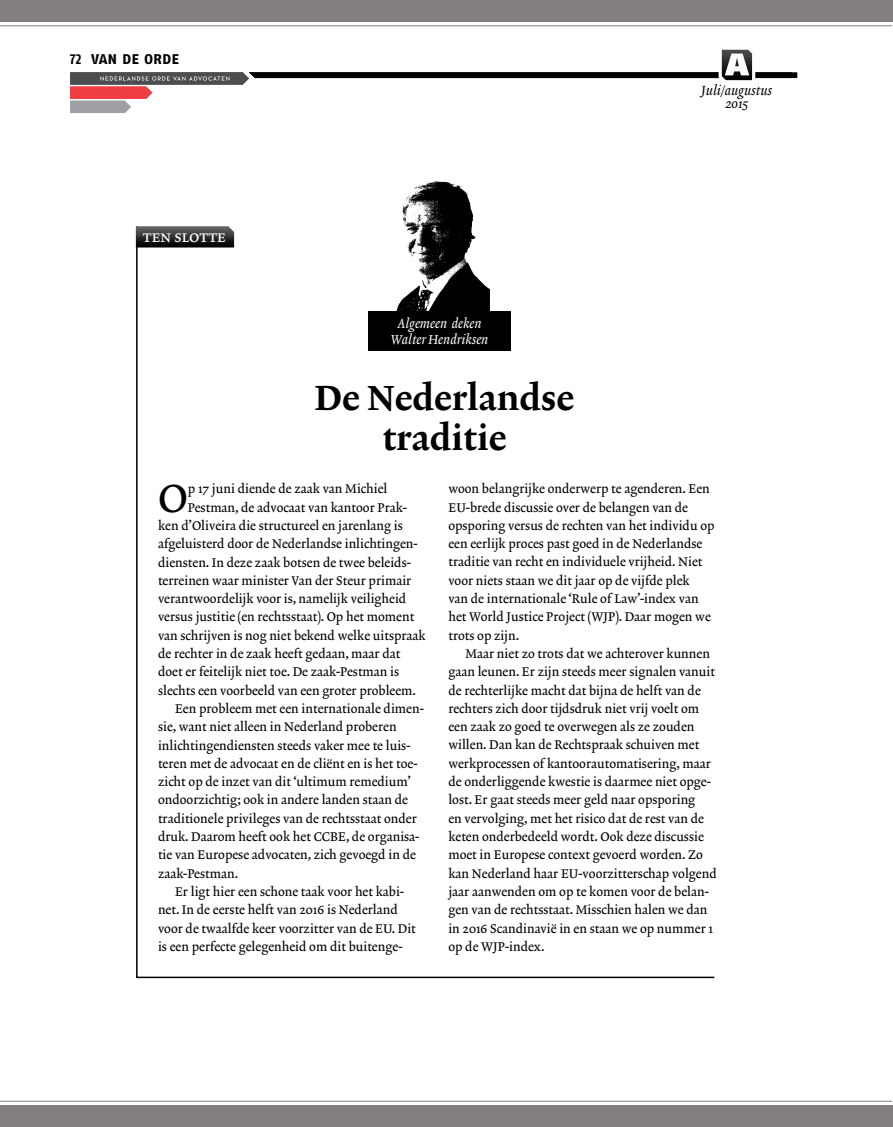
<style>
.page{position:relative;width:893px;height:1127px;background:#fff}
.page>*{position:absolute;margin:0;border:0;box-sizing:border-box;transform-origin:0 0}
.t1{font:39.75px "Lexicon No 2 Roman A Txt";color:#000}
.t2{font:35.4px/40.2px "Lexicon No 2 Roman D Txt";color:#000;text-align:center;scale:.96 1}
.t3{font:17.55px "Fago Co Bold Lf Caps";letter-spacing:-.005em;color:#000}
.t4{font:16.35px "Lexicon No 2 Roman A Exp";color:#fff}
.t5{font:13.5px/12.5px "Lexicon No 2 Italic A Txt";color:#000;text-align:center}
.t6{font:13.2px/16.4px "Lexicon No 2 Italic A Txt";color:#fff;text-align:center}
.t7{font:12.75px/18.3px "Lexicon No 2 Roman A Txt";color:#000}
.s1{font-size:14.55px}
</style>
<div class="page">
<div style="left:0;top:0;width:892px;height:21px;background:#827e7e"></div>
<div style="left:0;top:1106px;width:892px;height:21px;background:#827e7e"></div>
<hr style="left:0;top:25px;width:892px;height:1px;background:#808285">
<hr style="left:0;top:1101px;width:892px;height:1px;background:#808285">
<svg style="left:135px;top:226px;width:580px;height:753px"></svg>
<svg style="left:136px;top:226px;width:98px;height:21px"></svg>
<img style="left:392px;top:181px;width:98px;height:130px">
<div style="left:369px;top:311px;width:142px;height:40px;background:#000"></div>
<svg style="left:70px;top:49px;width:727px;height:64px"></svg>
<h3 class="t3" style="left:70px;top:47px;width:110px"><span class="s1">72</span> van de orde</h3>
<p class="t4" style="left:143px;top:226px;width:85px">ten slotte</p>
<p class="t6" style="left:391px;top:316px;width:99px">Algemeen deken<br>Walter Hendriksen</p>
<h2 class="t2" style="left:315px;top:379px;width:272px">De Nederlandse traditie</h2>
<p class="t5" style="left:702px;top:85px;width:72px">Juli/augustus<br>2015</p>
<h1 class="t1" style="left:158px;top:475px;width:31px">O</h1>
<p class="t7" style="left:188px;top:480px;width:201px">p 17 juni diende de zaak van Michiel</p>
<p class="t7" style="left:188px;top:499px;width:220px">Pestman, de advocaat van kantoor Prak-</p>
<p class="t7" style="left:158px;top:517px;width:246px">ken d’Oliveira die structureel en jarenlang is</p>
<p class="t7" style="left:158px;top:535px;width:261px">afgeluisterd door de Nederlandse inlichtingen-</p>
<p class="t7" style="left:158px;top:553px;width:254px">diensten. In deze zaak botsen de twee beleids-</p>
<p class="t7" style="left:158px;top:572px;width:255px">terreinen waar minister Van der Steur primair</p>
<p class="t7" style="left:158px;top:590px;width:250px">verantwoordelijk voor is, namelijk veiligheid</p>
<p class="t7" style="left:158px;top:608px;width:258px">versus justitie (en rechtsstaat). Op het moment</p>
<p class="t7" style="left:158px;top:627px;width:269px">van schrijven is nog niet bekend welke uitspraak</p>
<p class="t7" style="left:158px;top:645px;width:244px">de rechter in de zaak heeft gedaan, maar dat</p>
<p class="t7" style="left:158px;top:663px;width:243px">doet er feitelijk niet toe. De zaak-Pestman is</p>
<p class="t7" style="left:158px;top:682px;width:260px">slechts een voorbeeld van een groter probleem.</p>
<p class="t7" style="left:175px;top:700px;width:250px">Een probleem met een internationale dimen-</p>
<p class="t7" style="left:158px;top:718px;width:240px">sie, want niet alleen in Nederland proberen</p>
<p class="t7" style="left:158px;top:736px;width:254px">inlichtingendiensten steeds vaker mee te luis-</p>
<p class="t7" style="left:158px;top:755px;width:261px">teren met de advocaat en de cliënt en is het toe-</p>
<p class="t7" style="left:158px;top:773px;width:254px">zicht op de inzet van dit ‘ultimum remedium’</p>
<p class="t7" style="left:158px;top:791px;width:251px">ondoorzichtig; ook in andere landen staan de</p>
<p class="t7" style="left:158px;top:810px;width:260px">traditionele privileges van de rechtsstaat onder</p>
<p class="t7" style="left:158px;top:828px;width:263px">druk. Daarom heeft ook het CCBE, de organisa-</p>
<p class="t7" style="left:158px;top:846px;width:259px">tie van Europese advocaten, zich gevoegd in de</p>
<p class="t7" style="left:158px;top:865px;width:82px">zaak-Pestman.</p>
<p class="t7" style="left:175px;top:883px;width:231px">Er ligt hier een schone taak voor het kabi-</p>
<p class="t7" style="left:158px;top:901px;width:241px">net. In de eerste helft van 2016 is Nederland</p>
<p class="t7" style="left:158px;top:919px;width:259px">voor de twaalfde keer voorzitter van de EU. Dit</p>
<p class="t7" style="left:158px;top:938px;width:246px">is een perfecte gelegenheid om dit buitenge-</p>
<p class="t7" style="left:448px;top:480px;width:268px">woon belangrijke onderwerp te agenderen. Een EU-brede discussie over de belangen van de opsporing versus de rechten van het individu op een eerlijk proces past goed in de Nederlandse traditie van recht en individuele vrijheid. Niet voor niets staan we dit jaar op de vijfde plek<br>van de internationale ‘Rule of Law’-index van het World Justice Project (WJP). Daar mogen we trots op zijn.</p>
<p class="t7" style="left:448px;top:645px;width:270px;text-indent:17px">Maar niet zo trots dat we achterover kunnen gaan leunen. Er zijn steeds meer signalen vanuit de rechterlijke macht dat bijna de helft van de rechters zich door tijdsdruk niet vrij voelt om een zaak zo goed te overwegen als ze zouden willen. Dan kan de Rechtspraak schuiven met werkprocessen of kantoorautomatisering, maar de onderliggende kwestie is daarmee niet opge&shy;lost. Er gaat steeds meer geld naar opsporing<br>en vervolging, met het risico dat de rest van de keten onderbedeeld wordt. Ook deze discussie moet in Europese context gevoerd worden. Zo kan Nederland haar EU-voorzitterschap volgend jaar aanwenden om op te komen voor de belan&shy;gen van de rechtsstaat. Misschien halen we dan in 2016 Scandinavië in en staan we op nummer 1 op de WJP-index.</p>
</div>
